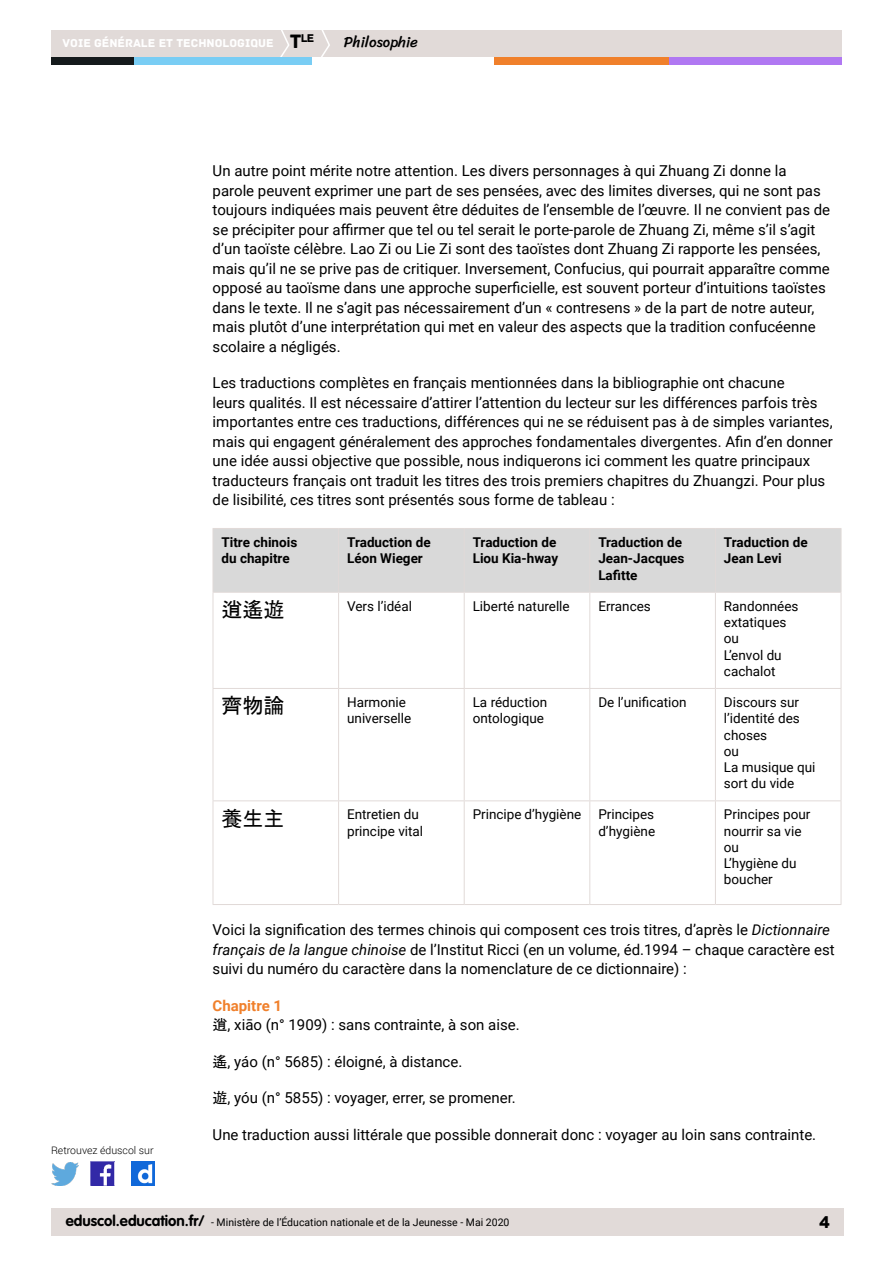
<style>
.page{position:relative;width:893px;height:1263px;background:#fff}
.page>*{position:absolute;margin:0;border:0;box-sizing:border-box;transform-origin:0 0}
.t1{font:21px "MS Gothic";color:#000}
.t2{font:18px "Archive";color:#000}
.t3{font:15px/19.5px "Roboto";color:#000}
.t4{font:15px "Sriracha";color:#000}
.t5{font:13.5px/16.2px "Roboto";color:#000}
.t6{font:700 13.5px/16.2px "Roboto";color:#000}
.t7{font:12px "Archive";color:#fff}
.t8{font:11.85px "Archive";color:#000}
.t9{font:10.5px "Roboto";color:#000}
.t10{font:300 10.5px "Roboto";color:#000}
.s1{font-size:20.4px;color:#000}
.s2{font-style:italic}
.s3{font-weight:700;color:#f0802b}
.s4{font-family:"MS Gothic"}
.s5{font-family:"VAG Rounded Std";font-weight:700;font-size:15px}
</style>
<div class="page">
<div style="left:51px;top:30px;width:791px;height:27px;background:#e1dad8"></div>
<svg style="left:280px;top:30px;width:10px;height:27px"></svg>
<svg style="left:321px;top:30px;width:9px;height:27px"></svg>
<div style="left:133px;top:57px;width:179px;height:8px;background:#79cdf4"></div>
<div style="left:51px;top:57px;width:82px;height:8px;background:#141a1c"></div>
<div style="left:667px;top:57px;width:175px;height:8px;background:#b078f2"></div>
<div style="left:494px;top:57px;width:175px;height:8px;background:#f0802b"></div>
<div style="left:51px;top:1209px;width:792px;height:27px;background:#e1dad8"></div>
<img style="left:91px;top:1162px;width:23px;height:23px">
<img style="left:51px;top:1163px;width:28px;height:22px">
<img style="left:132px;top:1162px;width:22px;height:23px">
<div style="left:214px;top:529px;width:627px;height:63px;background:#d9d9d9"></div>
<svg style="left:214px;top:593px;width:627px;height:311px"></svg>
<hr style="left:338px;top:529px;width:1px;height:63px;background:#e1dad8">
<hr style="left:464px;top:529px;width:1px;height:63px;background:#e1dad8">
<hr style="left:589px;top:529px;width:1px;height:63px;background:#e1dad8">
<hr style="left:715px;top:529px;width:1px;height:63px;background:#e1dad8">
<hr style="left:213px;top:592px;width:126px;height:1px;background:#e1dad8">
<hr style="left:339px;top:592px;width:125px;height:1px;background:#e1dad8">
<hr style="left:338px;top:593px;width:1px;height:95px;background:#e1dad8">
<hr style="left:464px;top:592px;width:126px;height:1px;background:#e1dad8">
<hr style="left:464px;top:593px;width:1px;height:95px;background:#e1dad8">
<hr style="left:590px;top:592px;width:125px;height:1px;background:#e1dad8">
<hr style="left:589px;top:593px;width:1px;height:95px;background:#e1dad8">
<hr style="left:715px;top:592px;width:126px;height:1px;background:#e1dad8">
<hr style="left:715px;top:593px;width:1px;height:95px;background:#e1dad8">
<hr style="left:213px;top:688px;width:126px;height:1px;background:#e1dad8">
<hr style="left:339px;top:688px;width:125px;height:1px;background:#e1dad8">
<hr style="left:338px;top:689px;width:1px;height:111px;background:#e1dad8">
<hr style="left:464px;top:688px;width:126px;height:1px;background:#e1dad8">
<hr style="left:464px;top:689px;width:1px;height:111px;background:#e1dad8">
<hr style="left:590px;top:688px;width:125px;height:1px;background:#e1dad8">
<hr style="left:589px;top:689px;width:1px;height:111px;background:#e1dad8">
<hr style="left:715px;top:688px;width:126px;height:1px;background:#e1dad8">
<hr style="left:715px;top:689px;width:1px;height:111px;background:#e1dad8">
<hr style="left:213px;top:800px;width:126px;height:1px;background:#e1dad8">
<hr style="left:339px;top:800px;width:125px;height:1px;background:#e1dad8">
<hr style="left:338px;top:801px;width:1px;height:103px;background:#e1dad8">
<hr style="left:464px;top:800px;width:126px;height:1px;background:#e1dad8">
<hr style="left:464px;top:801px;width:1px;height:103px;background:#e1dad8">
<hr style="left:590px;top:800px;width:125px;height:1px;background:#e1dad8">
<hr style="left:589px;top:801px;width:1px;height:103px;background:#e1dad8">
<hr style="left:715px;top:800px;width:126px;height:1px;background:#e1dad8">
<hr style="left:715px;top:801px;width:1px;height:103px;background:#e1dad8">
<hr style="left:213px;top:528px;width:126px;height:1px;background:#e1dad8">
<hr style="left:213px;top:529px;width:1px;height:63px;background:#e1dad8">
<hr style="left:339px;top:528px;width:125px;height:1px;background:#e1dad8">
<hr style="left:464px;top:528px;width:126px;height:1px;background:#e1dad8">
<hr style="left:590px;top:528px;width:125px;height:1px;background:#e1dad8">
<hr style="left:715px;top:528px;width:126px;height:1px;background:#e1dad8">
<hr style="left:841px;top:529px;width:1px;height:63px;background:#e1dad8">
<hr style="left:213px;top:593px;width:1px;height:95px;background:#e1dad8">
<hr style="left:841px;top:593px;width:1px;height:95px;background:#e1dad8">
<hr style="left:213px;top:689px;width:1px;height:111px;background:#e1dad8">
<hr style="left:841px;top:689px;width:1px;height:111px;background:#e1dad8">
<hr style="left:213px;top:801px;width:1px;height:103px;background:#e1dad8">
<hr style="left:841px;top:801px;width:1px;height:103px;background:#e1dad8">
<hr style="left:213px;top:904px;width:126px;height:1px;background:#e1dad8">
<hr style="left:339px;top:904px;width:125px;height:1px;background:#e1dad8">
<hr style="left:464px;top:904px;width:126px;height:1px;background:#e1dad8">
<hr style="left:590px;top:904px;width:125px;height:1px;background:#e1dad8">
<hr style="left:715px;top:904px;width:126px;height:1px;background:#e1dad8">
<p class="t8" style="left:301px;top:31px;width:15px">le</p>
<p class="t7" style="left:63px;top:36px;width:240px">VOIE GÉNÉRALE ET TECHNOLOGIQUE <span class="s1">T</span></p>
<p class="t4" style="left:344px;top:33px;width:76px">Philosophie</p>
<p class="t10" style="left:51px;top:1143px;width:104px">Retrouvez éduscol sur</p>
<p class="t3" style="left:213px;top:160px;width:619px">Un autre point mérite notre attention. Les divers personnages à qui Zhuang Zi donne la parole peuvent exprimer une part de ses pensées, avec des limites diverses, qui ne sont pas toujours indiquées mais peuvent être déduites de l’ensemble de l’œuvre. Il ne convient pas de se précipiter pour affirmer que tel ou tel serait le porte-parole de Zhuang Zi, même s’il s’agit d’un taoïste célèbre. Lao Zi ou Lie Zi sont des taoïstes dont Zhuang Zi rapporte les pensées, mais qu’il ne se prive pas de critiquer. Inversement, Confucius, qui pourrait apparaître comme opposé au taoïsme dans une approche superficielle, est souvent porteur d’intuitions taoïstes dans le texte. Il ne s’agit pas nécessairement d’un « contresens » de la part de notre auteur, mais plutôt d’une interprétation qui met en valeur des aspects que la tradition confucéenne scolaire a négligés.</p>
<p class="t3" style="left:213px;top:372px;width:622px">Les traductions complètes en français mentionnées dans la bibliographie ont chacune<br>leurs qualités. Il est nécessaire d’attirer l’attention du lecteur sur les différences parfois très importantes entre ces traductions, différences qui ne se réduisent pas à de simples variantes, mais qui engagent généralement des approches fondamentales divergentes. Afin d’en donner une idée aussi objective que possible, nous indiquerons ici comment les quatre principaux traducteurs français ont traduit les titres des trois premiers chapitres du Zhuangzi. Pour plus de lisibilité, ces titres sont présentés sous forme de tableau :</p>
<p class="t6" style="left:221px;top:534px;width:77px">Titre chinois du chapitre</p>
<p class="t6" style="left:347px;top:534px;width:85px">Traduction de<br>Léon Wieger</p>
<p class="t6" style="left:473px;top:534px;width:87px">Traduction de<br>Liou Kia-hway</p>
<p class="t6" style="left:598px;top:534px;width:88px">Traduction de<br>Jean-Jacques<br>Lafitte</p>
<p class="t6" style="left:724px;top:534px;width:85px">Traduction de<br>Jean Levi</p>
<h1 class="t1" style="left:221px;top:599px;width:64px">逍遙遊</h1>
<p class="t5" style="left:347px;top:597px;width:66px">Vers l’idéal</p>
<p class="t5" style="left:473px;top:597px;width:99px">Liberté naturelle</p>
<p class="t5" style="left:598px;top:597px;width:54px">Errances</p>
<p class="t5" style="left:724px;top:597px;width:76px">Randonnées extatiques ou<br>L’envol du cachalot</p>
<h1 class="t1" style="left:221px;top:695px;width:64px">齊物論</h1>
<p class="t5" style="left:347px;top:694px;width:66px">Harmonie universelle</p>
<p class="t5" style="left:473px;top:694px;width:76px">La réduction ontologique</p>
<p class="t5" style="left:598px;top:694px;width:90px">De l’unification</p>
<p class="t5" style="left:724px;top:694px;width:93px">Discours sur l’identité des choses<br>ou<br>La musique qui sort du vide</p>
<h1 class="t1" style="left:221px;top:807px;width:64px">養生主</h1>
<p class="t5" style="left:347px;top:806px;width:78px">Entretien du principe vital</p>
<p class="t5" style="left:473px;top:806px;width:110px">Principe d’hygiène</p>
<p class="t5" style="left:598px;top:806px;width:58px">Principes d’hygiène</p>
<p class="t5" style="left:724px;top:806px;width:88px">Principes pour nourrir sa vie ou<br>L’hygiène du boucher</p>
<p class="t3" style="left:213px;top:920px;width:624px">Voici la signification des termes chinois qui composent ces trois titres, d’après le <span class="s2">Dictionnaire français de la langue chinoise</span> de l’Institut Ricci (en un volume, éd.1994 – chaque caractère est suivi du numéro du caractère dans la nomenclature de ce dictionnaire) :</p>
<p class="t3" style="left:213px;top:995px;width:309px"><span class="s3">Chapitre 1<br></span><span class="s4">逍</span>, xiāo (n° 1909) : sans contrainte, à son aise.</p>
<p class="t3" style="left:213px;top:1051px;width:251px"><span class="s4">遙</span>, yáo (n° 5685) : éloigné, à distance.</p>
<p class="t3" style="left:213px;top:1088px;width:305px"><span class="s4">遊</span>, yóu (n° 5855) : voyager, errer, se promener.</p>
<p class="t3" style="left:213px;top:1124px;width:605px">Une traduction aussi littérale que possible donnerait donc : voyager au loin sans contrainte.</p>
<p class="t9" style="left:66px;top:1215px;width:445px"><span class="s5">eduscol.education.fr/</span> - Ministère de l’Éducation nationale et de la Jeunesse - Mai 2020</p>
<p class="t2" style="left:819px;top:1211px;width:13px">4</p>
</div>
